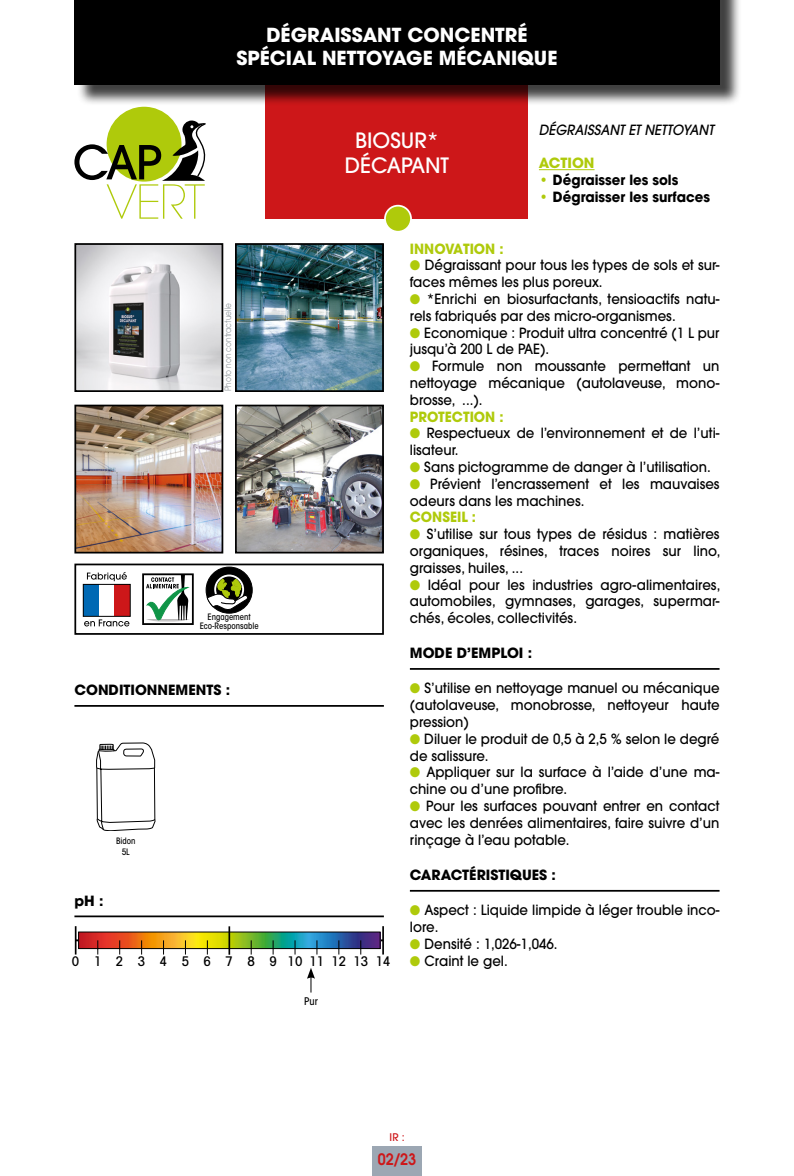
<style>
.page{position:relative;width:794px;height:1176px;background:#fff}
.page>*{position:absolute;margin:0;border:0;box-sizing:border-box;transform-origin:0 0}
.t1{font:500 21px "ITC Avant Garde Std";color:#fff}
.t2{font:700 19.25px "ITC Avant Garde Std";color:#fff}
.t3{font:600 15.75px "ITC Avant Garde Std";color:#cd1719;scale:.9 1}
.t4{font:500 14px/16.8px "ITC Avant Garde Std";color:#000;scale:.95 1}
.t5{font:700 14px "ITC Avant Garde Std";color:#000}
.t6{font:700 14px "ITC Avant Garde Std";color:#000;scale:.95 1}
.t7{font:700 14px "ITC Avant Garde Std";color:#afca0b;scale:.95 1}
.t8{font:italic 500 14px "ITC Avant Garde Std";color:#000;scale:.95 1}
.t9{font:700 14px "ITC Avant Garde Std";color:#afca0b}
.t10{font:500 condensed 13.3px "Avant Garde";letter-spacing:.265em;color:#000}
.t11{font:500 condensed 10.5px "ITC Avant Garde Std";color:#000}
.t12{font:500 10.5px "ITC Avant Garde Std";color:#cd1719}
.t13{font:500 condensed 8.75px "ITC Avant Garde Std";color:#000}
.t14{font:8.75px "ITC Avant Garde Std";color:#91989c;scale:.85 1}
.s1{color:#afca0b}
</style>
<div class="page">
<div style="left:266px;top:79px;width:262px;height:140px;background:#cd1719"></div>
<div style="left:74px;top:563px;width:310px;height:72px;border:2px solid #000"></div>
<div style="left:372px;top:1146px;width:50px;height:30px;background:#9ca7b3"></div>
<div style="left:107px;top:107px;width:74px;height:75px;background:#afca0b;border-radius:50%"></div>
<svg style="left:74px;top:121px;width:132px;height:98px"></svg>
<div style="left:385px;top:206px;width:26px;height:26px;background:#afca0b;border-radius:50%"></div>
<div style="left:384px;top:205px;width:28px;height:28px;border:2px solid #fff;border-radius:50%"></div>
<div style="left:77px;top:0;width:664px;height:106px;background:#000;opacity:.75"></div>
<div style="left:74px;top:0;width:645px;height:84px;background:#000"></div>
<hr style="left:74px;top:705px;width:310px;height:2px;background:#000">
<hr style="left:410px;top:668px;width:309px;height:2px;background:#000">
<hr style="left:410px;top:890px;width:309px;height:1px;background:#000">
<img style="left:77px;top:246px;width:143px;height:143px">
<div style="left:74px;top:243px;width:149px;height:149px;border:2px solid #000"></div>
<img style="left:77px;top:408px;width:143px;height:142px">
<div style="left:74px;top:405px;width:149px;height:148px;border:2px solid #000"></div>
<img style="left:238px;top:246px;width:143px;height:143px">
<div style="left:235px;top:243px;width:149px;height:149px;border:2px solid #000"></div>
<img style="left:238px;top:408px;width:143px;height:142px">
<div style="left:235px;top:405px;width:149px;height:148px;border:2px solid #000"></div>
<hr style="left:74px;top:915px;width:310px;height:2px;background:#000">
<hr style="left:76px;top:939px;width:307px;height:2px;background:#000">
<svg style="left:75px;top:926px;width:306px;height:29px"></svg>
<hr style="left:228px;top:926px;width:2px;height:28px;background:#000">
<hr style="left:382px;top:926px;width:2px;height:28px;background:#000">
<svg style="left:307px;top:968px;width:8px;height:24px"></svg>
<hr style="left:539px;top:169px;width:55px;height:1px;background:#afca0b">
<svg style="left:96px;top:743px;width:59px;height:88px"></svg>
<div style="left:83px;top:584px;width:16px;height:32px;background:#0069b4"></div>
<div style="left:115px;top:584px;width:15px;height:32px;background:#cd1719"></div>
<div style="left:83px;top:584px;width:48px;height:33px;border:1px solid #000"></div>
<svg style="left:87px;top:572px;width:40px;height:9px"></svg>
<svg style="left:84px;top:619px;width:45px;height:7px"></svg>
<div style="left:142px;top:573px;width:52px;height:52px;border:2px solid #000"></div>
<svg style="left:146px;top:574px;width:44px;height:51px"></svg>
<div style="left:206px;top:567px;width:46px;height:46px;background:#000;border-radius:50%"></div>
<div style="left:206px;top:567px;width:46px;height:46px;border:1px solid #000;border-radius:50%"></div>
<svg style="left:207px;top:573px;width:41px;height:38px"></svg>
<p class="t2" style="left:266px;top:22px;width:263px">DÉGRAISSANT CONCENTRÉ</p>
<p class="t2" style="left:236px;top:45px;width:323px">SPÉCIAL NETTOYAGE MÉCANIQUE</p>
<p class="t14" style="left:223px;top:391px;width:105px;rotate:-90deg">Photo non contractuelle</p>
<p class="t13" style="left:207px;top:611px;width:45px">Engagement</p>
<p class="t13" style="left:200px;top:620px;width:60px">Eco-Responsable</p>
<p class="t5" style="left:74px;top:681px;width:157px">CONDITIONNEMENTS :</p>
<p class="t13" style="left:116px;top:836px;width:21px">Bidon</p>
<p class="t13" style="left:122px;top:846px;width:10px">5L</p>
<p class="t1" style="left:355px;top:127px;width:85px">BIOSUR*</p>
<p class="t1" style="left:345px;top:152px;width:106px">DÉCAPANT</p>
<p class="t8" style="left:539px;top:121px;width:186px">DÉGRAISSANT ET NETTOYANT</p>
<p class="t9" style="left:539px;top:154px;width:57px">ACTION</p>
<p class="t6" style="left:539px;top:171px;width:148px"><span class="s1">•</span> Dégraisser les sols</p>
<p class="t6" style="left:539px;top:187px;width:182px"><span class="s1">•</span> Dégraisser les surfaces</p>
<p class="t7" style="left:410px;top:239px;width:100px">INNOVATION :</p>
<p class="t4" style="left:410px;top:257px;width:327px"><span class="s1">●</span> Dégraissant pour tous les types de sols et sur&shy;faces mêmes les plus poreux.</p>
<p class="t4" style="left:410px;top:290px;width:327px"><span class="s1">●</span> *Enrichi en biosurfactants, tensioactifs natu&shy;rels fabriqués par des micro-organismes.</p>
<p class="t4" style="left:410px;top:324px;width:327px"><span class="s1">●</span> Economique : Produit ultra concentré (1 L pur jusqu’à 200 L de PAE).</p>
<p class="t4" style="left:410px;top:357px;width:327px;text-align:justify"><span class="s1">●</span> Formule non moussante permettant un nettoyage mécanique (autolaveuse, mono&shy;brosse, ...).</p>
<p class="t7" style="left:410px;top:407px;width:100px">PROTECTION :</p>
<p class="t4" style="left:410px;top:425px;width:327px"><span class="s1">●</span> Respectueux de l’environnement et de l’uti&shy;lisateur.</p>
<p class="t4" style="left:410px;top:458px;width:318px"><span class="s1">●</span> Sans pictogramme de danger à l’utilisation.</p>
<p class="t4" style="left:410px;top:475px;width:327px"><span class="s1">●</span> Prévient l’encrassement et les mauvaises odeurs dans les machines.</p>
<p class="t7" style="left:410px;top:508px;width:71px">CONSEIL :</p>
<p class="t4" style="left:410px;top:525px;width:328px;text-align:justify"><span class="s1">●</span> S’utilise sur tous types de résidus : matières organiques, résines, traces noires sur lino, graisses, huiles, ...</p>
<p class="t4" style="left:410px;top:576px;width:328px;text-align:justify"><span class="s1">●</span> Idéal pour les industries agro-alimentaires, automobiles, gymnases, garages, supermar&shy;chés, écoles, collectivités.</p>
<p class="t5" style="left:410px;top:644px;width:124px">MODE D’EMPLOI :</p>
<p class="t4" style="left:410px;top:680px;width:327px;text-align:justify"><span class="s1">●</span> S’utilise en nettoyage manuel ou mécanique (autolaveuse, monobrosse, nettoyeur haute pression)</p>
<p class="t4" style="left:410px;top:730px;width:327px"><span class="s1">●</span> Diluer le produit de 0,5 à 2,5 % selon le degré de salissure.</p>
<p class="t4" style="left:410px;top:764px;width:327px"><span class="s1">●</span> Appliquer sur la surface à l’aide d’une ma&shy;chine ou d’une profibre.</p>
<p class="t4" style="left:410px;top:797px;width:327px;text-align:justify"><span class="s1">●</span> Pour les surfaces pouvant entrer en contact avec les denrées alimentaires, faire suivre d’un rinçage à l’eau potable.</p>
<p class="t5" style="left:410px;top:865px;width:148px">CARACTÉRISTIQUES :</p>
<p class="t5" style="left:74px;top:891px;width:31px">pH :</p>
<p class="t10" style="left:72px;top:953px;width:320px">0 1 2 3 4 5 6 7 8 91011121314</p>
<p class="t11" style="left:304px;top:994px;width:15px">Pur</p>
<p class="t4" style="left:410px;top:901px;width:327px"><span class="s1">●</span> Aspect : Liquide limpide à léger trouble inco&shy;lore.</p>
<p class="t4" style="left:410px;top:935px;width:157px"><span class="s1">●</span> Densité : 1,026-1,046.</p>
<p class="t4" style="left:410px;top:952px;width:104px"><span class="s1">●</span> Craint le gel.</p>
<p class="t12" style="left:390px;top:1130px;width:16px">IR :</p>
<p class="t3" style="left:378px;top:1149px;width:44px">02/23</p>
</div>
